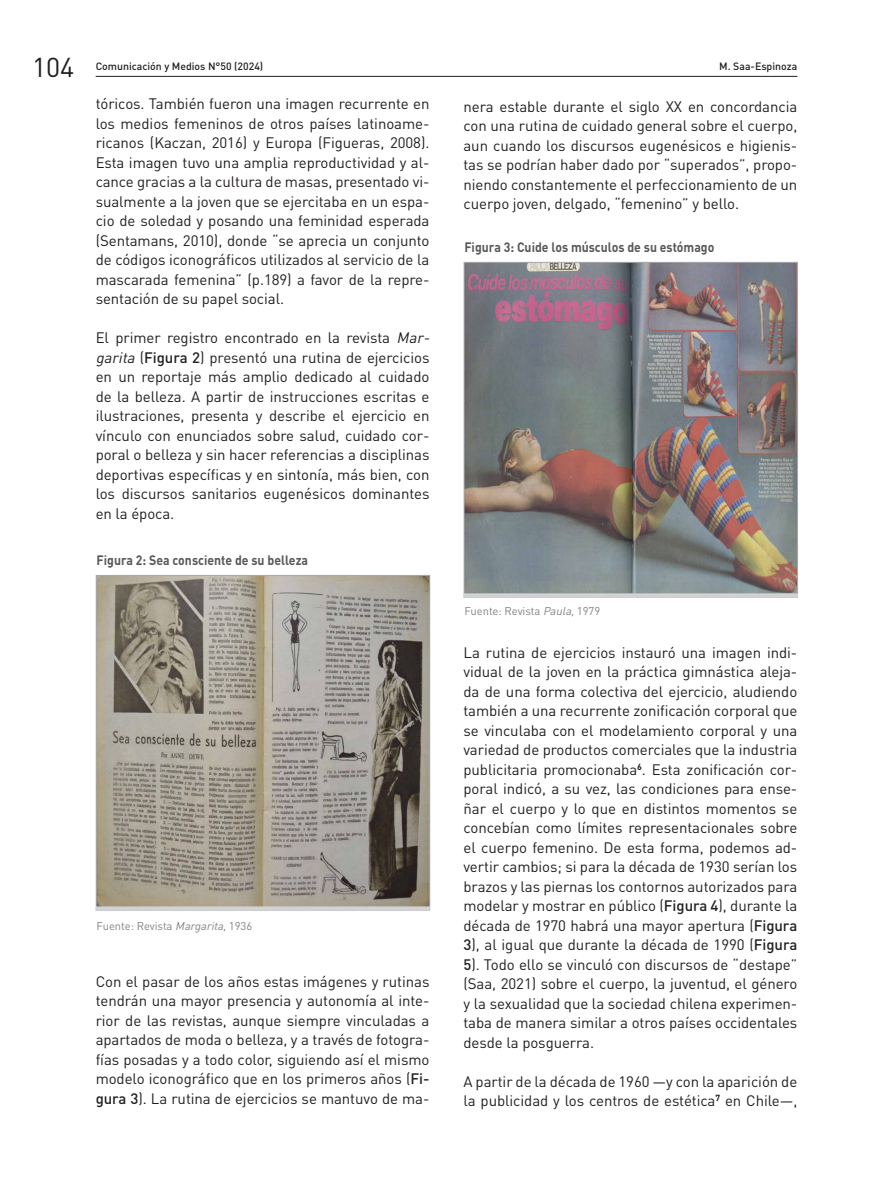
<style>
.page{position:relative;width:893px;height:1191px;background:#fff}
.page>*{position:absolute;margin:0;border:0;box-sizing:border-box;transform-origin:0 0}
.t1{font:27px "DIN Pro";color:#231f20}
.t2{font:15px/19.5px "DIN Pro";letter-spacing:-.005em;color:#231f20;text-align:justify}
.t3{font:700 13.5px "DIN Pro";color:#57585a;scale:.91 1}
.t4{font:11.25px "DIN Pro";letter-spacing:-.005em;color:#808285}
.t5{font:500 10.5px "DIN Pro";color:#231f20}
.s1{font-style:italic}
.s2{font-weight:500}
</style>
<div class="page">
<hr style="left:96px;top:76px;width:701px;height:1px;background:#231f20">
<img style="left:98px;top:577px;width:330px;height:329px">
<div style="left:96px;top:906px;width:334px;height:5px;background:#d1d2d4"></div>
<img style="left:466px;top:264px;width:330px;height:329px">
<div style="left:463px;top:593px;width:335px;height:5px;background:#d1d2d4"></div>
<h1 class="t1" style="left:32px;top:48px;width:44px">104</h1>
<p class="t5" style="left:96px;top:57px;width:169px">Comunicación y Medios N°50 (2024)</p>
<p class="t5" style="left:719px;top:57px;width:80px">M. Saa-Espinoza</p>
<p class="t2" style="left:96px;top:93px;width:335px">tóricos. También fueron una imagen recurrente en los medios femeninos de otros países latinoame&shy;ricanos (Kaczan, 2016) y Europa (Figueras, 2008).<br>Esta imagen tuvo una amplia reproductividad y al&shy;cance gracias a la cultura de masas, presentado vi&shy;sualmente a la joven que se ejercitaba en un espa&shy;cio de soledad y posando una feminidad esperada (Sentamans, 2010), donde “se aprecia un conjunto de códigos iconográficos utilizados al servicio de la mascarada femenina” (p.189) a favor de la repre&shy;sentación de su papel social.</p>
<p class="t2" style="left:96px;top:327px;width:339px;text-align:left">El primer registro encontrado en la revista <span class="s1">Mar&shy;garita</span> (<span class="s2">Figura 2</span>) presentó una rutina de ejercicios en un reportaje más amplio dedicado al cuidado de la belleza. A partir de instrucciones escritas e ilustraciones, presenta y describe el ejercicio en vínculo con enunciados sobre salud, cuidado cor&shy;poral o belleza y sin hacer referencias a disciplinas deportivas específicas y en sintonía, más bien, con los discursos sanitarios eugenésicos dominantes en la época.</p>
<p class="t2" style="left:463px;top:96px;width:335px">nera estable durante el siglo XX en concordancia con una rutina de cuidado general sobre el cuerpo, aun cuando los discursos eugenésicos e higienis&shy;tas se podrían haber dado por “superados”, propo&shy;niendo constantemente el perfeccionamiento de un cuerpo joven, delgado, “femenino” y bello.</p>
<p class="t3" style="left:464px;top:235px;width:276px">Figura 3: Cuide los músculos de su estómago</p>
<p class="t3" style="left:97px;top:548px;width:234px">Figura 2: Sea consciente de su belleza</p>
<p class="t4" style="left:97px;top:918px;width:157px">Fuente: Revista <span class="s1">Margarita</span>, 1936</p>
<p class="t2" style="left:96px;top:971px;width:335px">Con el pasar de los años estas imágenes y rutinas tendrán una mayor presencia y autonomía al inte&shy;rior de las revistas, aunque siempre vinculadas a apartados de moda o belleza, y a través de fotogra&shy;fías posadas y a todo color, siguiendo así el mismo modelo iconográfico que en los primeros años (<span class="s2">Fi&shy;gura 3</span>). La rutina de ejercicios se mantuvo de ma-</p>
<p class="t4" style="left:464px;top:603px;width:137px">Fuente: Revista <span class="s1">Paula</span>, 1979</p>
<p class="t2" style="left:463px;top:642px;width:335px">La rutina de ejercicios instauró una imagen indi&shy;vidual de la joven en la práctica gimnástica aleja&shy;da de una forma colectiva del ejercicio, aludiendo también a una recurrente zonificación corporal que se vinculaba con el modelamiento corporal y una variedad de productos comerciales que la industria publicitaria promocionaba<sup>6</sup>. Esta zonificación cor&shy;poral indicó, a su vez, las condiciones para ense&shy;ñar el cuerpo y lo que en distintos momentos se concebían como límites representacionales sobre el cuerpo femenino. De esta forma, podemos ad&shy;vertir cambios; si para la década de 1930 serían los brazos y las piernas los contornos autorizados para modelar y mostrar en público (<span class="s2">Figura 4</span>), durante la década de 1970 habrá una mayor apertura (<span class="s2">Figura 3</span>), al igual que durante la década de 1990 (<span class="s2">Figura 5</span>). Todo ello se vinculó con discursos de “destape” (Saa, 2021) sobre el cuerpo, la juventud, el género y la sexualidad que la sociedad chilena experimen&shy;taba de manera similar a otros países occidentales desde la posguerra.</p>
<p class="t2" style="left:463px;top:1071px;width:335px">A partir de la década de 1960 —y con la aparición de la publicidad y los centros de estética<sup>7</sup> en Chile—,</p>
</div>
